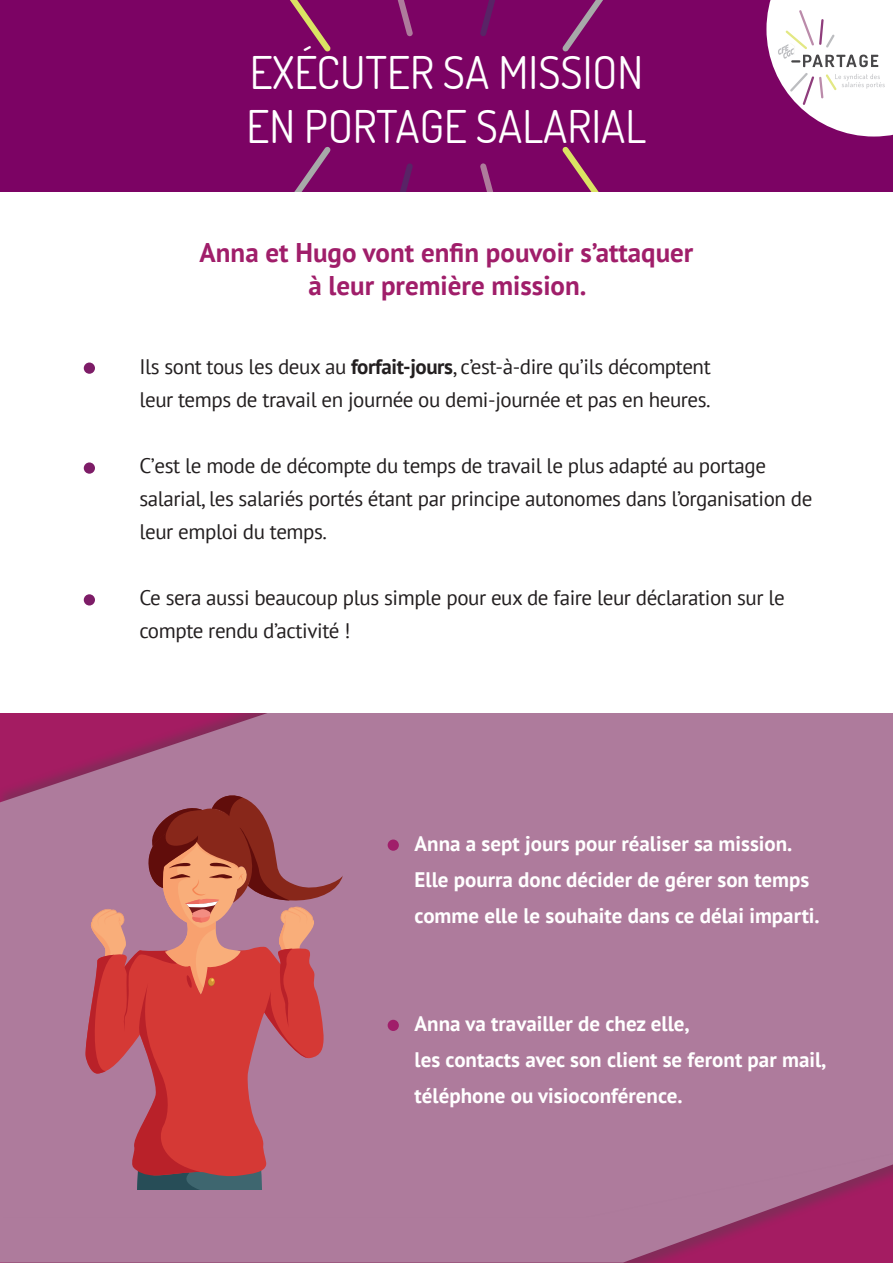
<style>
.page{position:relative;width:893px;height:1263px;background:#fff}
.page>*{position:absolute;margin:0;border:0;box-sizing:border-box;transform-origin:0 0}
.t1{font:45px "Dosis";color:#fff}
.t2{font:700 27px "PT Sans";color:#a01e6a}
.t3{font:21px/33px "PT Sans";letter-spacing:-.02em;color:#231f20}
.t4{font:700 21px/36px "PT Sans";color:#fff}
.s1{font-weight:700}
</style>
<div class="page">
<div style="left:0;top:0;width:893px;height:192px;background:#7c0364"></div>
<svg style="left:480px;top:0;width:15px;height:36px"></svg>
<svg style="left:397px;top:0;width:16px;height:37px"></svg>
<svg style="left:562px;top:0;width:41px;height:52px"></svg>
<svg style="left:290px;top:0;width:41px;height:52px"></svg>
<svg style="left:562px;top:146px;width:37px;height:46px"></svg>
<svg style="left:294px;top:146px;width:37px;height:46px"></svg>
<svg style="left:480px;top:163px;width:13px;height:29px"></svg>
<svg style="left:400px;top:163px;width:13px;height:29px"></svg>
<svg style="left:766px;top:0;width:127px;height:137px;background:#e4d0df"></svg>
<svg style="left:0;top:1218px;width:893px;height:44px;background:#aa658e"></svg>
<div style="left:0;top:713px;width:893px;height:504px;background:#ae7b9c"></div>
<svg style="left:84px;top:788px;width:259px;height:402px;background:#b9606a"></svg>
<div style="left:84px;top:362px;width:11px;height:12px;background:#7d1c67;border-radius:50%"></div>
<div style="left:84px;top:462px;width:11px;height:12px;background:#7d1c67;border-radius:50%"></div>
<div style="left:84px;top:594px;width:11px;height:11px;background:#7d1c67;border-radius:50%"></div>
<div style="left:388px;top:839px;width:11px;height:12px;background:#a01e6a;border-radius:50%"></div>
<div style="left:388px;top:1020px;width:11px;height:11px;background:#a01e6a;border-radius:50%"></div>
<p class="t1" style="left:250px;top:43px;width:395px">EXÉCUTER SA MISSION</p>
<p class="t1" style="left:247px;top:97px;width:401px">EN PORTAGE SALARIAL</p>
<p class="t2" style="left:200px;top:235px;width:495px">Anna et Hugo vont enfin pouvoir s’attaquer</p>
<p class="t2" style="left:308px;top:268px;width:280px">à leur première mission.</p>
<p class="t3" style="left:139px;top:350px;width:573px">Ils sont tous les deux au <span class="s1">forfait-jours</span>, c’est-à-dire qu’ils décomptent</p>
<p class="t3" style="left:139px;top:383px;width:573px">leur temps de travail en journée ou demi-journée et pas en heures.</p>
<p class="t3" style="left:139px;top:449px;width:674px">C’est le mode de décompte du temps de travail le plus adapté au portage salarial, les salariés portés étant par principe autonomes dans l’organisation de leur emploi du temps.</p>
<p class="t3" style="left:139px;top:581px;width:647px">Ce sera aussi beaucoup plus simple pour eux de faire leur déclaration sur le compte rendu d’activité !</p>
<p class="t4" style="left:415px;top:825px;width:379px">Anna a sept jours pour réaliser sa mission.</p>
<p class="t4" style="left:415px;top:861px;width:407px">Elle pourra donc décider de gérer son temps comme elle le souhaite dans ce délai imparti.</p>
<p class="t4" style="left:415px;top:1005px;width:277px">Anna va travailler de chez elle,</p>
<p class="t4" style="left:415px;top:1041px;width:413px">les contacts avec son client se feront par mail, téléphone ou visioconférence.</p>
</div>
